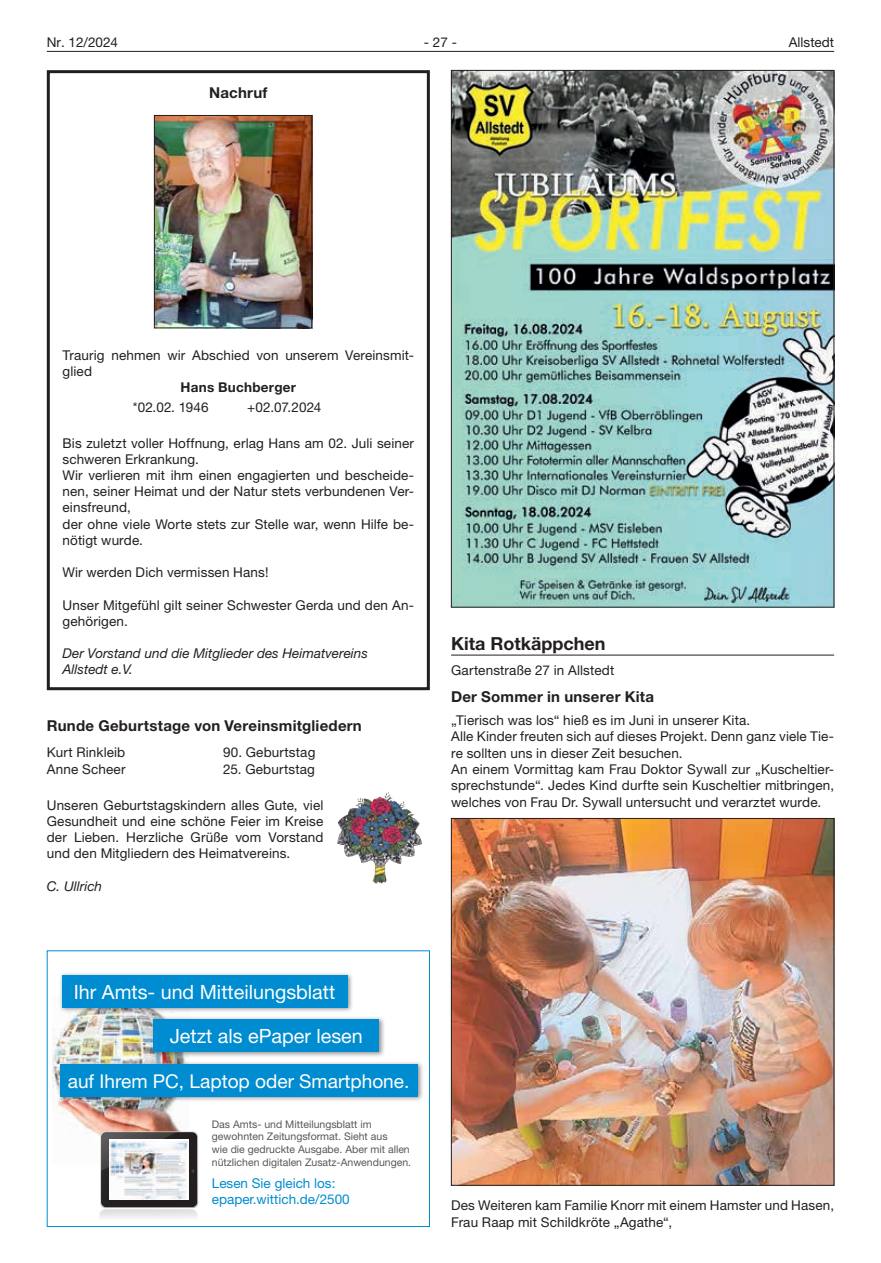
<style>
.page{position:relative;width:881px;height:1263px;background:#fff}
.page>*{position:absolute;margin:0;border:0;box-sizing:border-box;transform-origin:0 0}
.t1{font:19.65px "Helvetica Neue LT";color:#fff}
.t2{font:19.05px "Helvetica Neue LT";color:#fff}
.t3{font:700 18px "Helvetica Neue LT";color:#231f20}
.t4{font:700 15px "Helvetica Neue LT";letter-spacing:.015em;color:#231f20}
.t5{font:13.5px/16.2px "Helvetica Neue LT";letter-spacing:.01em;color:#231f20}
.t6{font:italic 13.5px/16.2px "Helvetica Neue LT";color:#231f20}
.t7{font:13.5px/16.2px "Helvetica Neue LT";color:#008cd0}
.t8{font:700 13.5px "Helvetica Neue LT";letter-spacing:.02em;color:#231f20}
.t9{font:10.5px/12.6px "Helvetica Neue LT";color:#57585a}
</style>
<div class="page">
<hr style="left:47px;top:51px;width:786px;height:1px;background:#231f20">
<img style="left:453px;top:72px;width:378px;height:533px">
<hr style="left:451px;top:655px;width:382px;height:1px;background:#231f20">
<img style="left:453px;top:820px;width:378px;height:363px">
<div style="left:451px;top:818px;width:382px;height:367px;border:1px solid #231f20"></div>
<img style="left:156px;top:117px;width:154px;height:209px">
<div style="left:154px;top:115px;width:158px;height:213px;border:1px solid #231f20"></div>
<div style="left:47px;top:70px;width:382px;height:620px;border:3px solid #231f20"></div>
<img style="left:338px;top:792px;width:52px;height:47px">
<svg style="left:47px;top:950px;width:382px;height:277px"></svg>
<svg style="left:98px;top:1131px;width:101px;height:78px"></svg>
<svg style="left:94px;top:1209px;width:108px;height:13px"></svg>
<img style="left:109px;top:1141px;width:79px;height:58px">
<div style="left:57px;top:1060px;width:367px;height:43px;background:#231f20;opacity:.5"></div>
<div style="left:60px;top:1064px;width:357px;height:32px;background:#008cd0"></div>
<div style="left:59px;top:972px;width:294px;height:42px;background:#231f20;opacity:.5"></div>
<div style="left:62px;top:975px;width:285px;height:32px;background:#008cd0"></div>
<div style="left:150px;top:1016px;width:235px;height:42px;background:#231f20;opacity:.5"></div>
<div style="left:153px;top:1019px;width:226px;height:33px;background:#008cd0"></div>
<p class="t5" style="left:47px;top:34px;width:73px">Nr. 12/2024</p>
<p class="t5" style="left:424px;top:34px;width:35px">- 27 -</p>
<p class="t5" style="left:788px;top:34px;width:47px">Allstedt</p>
<p class="t4" style="left:209px;top:83px;width:60px">Nachruf</p>
<p class="t5" style="left:63px;top:347px;width:353px">Traurig nehmen wir Abschied von unserem Vereinsmit&shy;glied</p>
<p class="t8" style="left:180px;top:379px;width:117px">Hans Buchberger</p>
<p class="t5" style="left:133px;top:399px;width:77px">*02.02. 1946</p>
<p class="t5" style="left:247px;top:399px;width:75px">+02.07.2024</p>
<p class="t5" style="left:63px;top:435px;width:353px">Bis zuletzt voller Hoffnung, erlag Hans am 02. Juli seiner schweren Erkrankung.<br>Wir verlieren mit ihm einen engagierten und bescheide&shy;nen, seiner Heimat und der Natur stets verbundenen Ver&shy;einsfreund,<br>der ohne viele Worte stets zur Stelle war, wenn Hilfe be&shy;nötigt wurde.</p>
<p class="t5" style="left:63px;top:564px;width:207px">Wir werden Dich vermissen Hans!</p>
<p class="t5" style="left:63px;top:597px;width:353px">Unser Mitgefühl gilt seiner Schwester Gerda und den An&shy;gehörigen.</p>
<p class="t6" style="left:63px;top:645px;width:307px">Der Vorstand und die Mitglieder des Heimatvereins<br>Allstedt e.V.</p>
<p class="t4" style="left:47px;top:717px;width:316px">Runde Geburtstage von Vereinsmitgliedern</p>
<p class="t5" style="left:47px;top:744px;width:80px">Kurt Rinkleib</p>
<p class="t5" style="left:223px;top:744px;width:94px">90. Geburtstag</p>
<p class="t5" style="left:47px;top:761px;width:80px">Anne Scheer</p>
<p class="t5" style="left:223px;top:761px;width:93px">25. Geburtstag</p>
<p class="t5" style="left:47px;top:797px;width:278px;text-align:justify">Unseren Geburtstagskindern alles Gute, viel Gesundheit und eine schöne Feier im Kreise der Lieben. Herzliche Grüße vom Vorstand und den Mitgliedern des Heimatvereins.</p>
<p class="t6" style="left:47px;top:878px;width:57px">C. Ullrich</p>
<h3 class="t3" style="left:451px;top:633px;width:156px">Kita Rotkäppchen</h3>
<p class="t5" style="left:451px;top:662px;width:164px">Gartenstraße 27 in Allstedt</p>
<p class="t4" style="left:451px;top:687px;width:204px">Der Sommer in unserer Kita</p>
<p class="t5" style="left:451px;top:712px;width:384px">„Tierisch was los“ hieß es im Juni in unserer Kita.<br>Alle Kinder freuten sich auf dieses Projekt. Denn ganz viele Tie&shy;re sollten uns in dieser Zeit besuchen.<br>An einem Vormittag kam Frau Doktor Sywall zur „Kuscheltier&shy;sprechstunde“. Jedes Kind durfte sein Kuscheltier mitbringen, welches von Frau Dr. Sywall untersucht und verarztet wurde.</p>
<h1 class="t1" style="left:74px;top:980px;width:263px">Ihr Amts- und Mitteilungsblatt</h1>
<h1 class="t1" style="left:170px;top:1024px;width:194px">Jetzt als ePaper lesen</h1>
<h2 class="t2" style="left:68px;top:1069px;width:343px">auf Ihrem PC, Laptop oder Smartphone.</h2>
<p class="t9" style="left:212px;top:1117px;width:201px">Das Amts- und Mitteilungsblatt im gewohnten Zeitungsformat. Sieht aus<br>wie die gedruckte Ausgabe. Aber mit allen nützlichen digitalen Zusatz-Anwendungen.</p>
<p class="t7" style="left:212px;top:1175px;width:139px">Lesen Sie gleich los: epaper.wittich.de/2500</p>
<p class="t5" style="left:451px;top:1197px;width:384px">Des Weiteren kam Familie Knorr mit einem Hamster und Hasen,<br>Frau Raap mit Schildkröte „Agathe“,</p>
</div>
